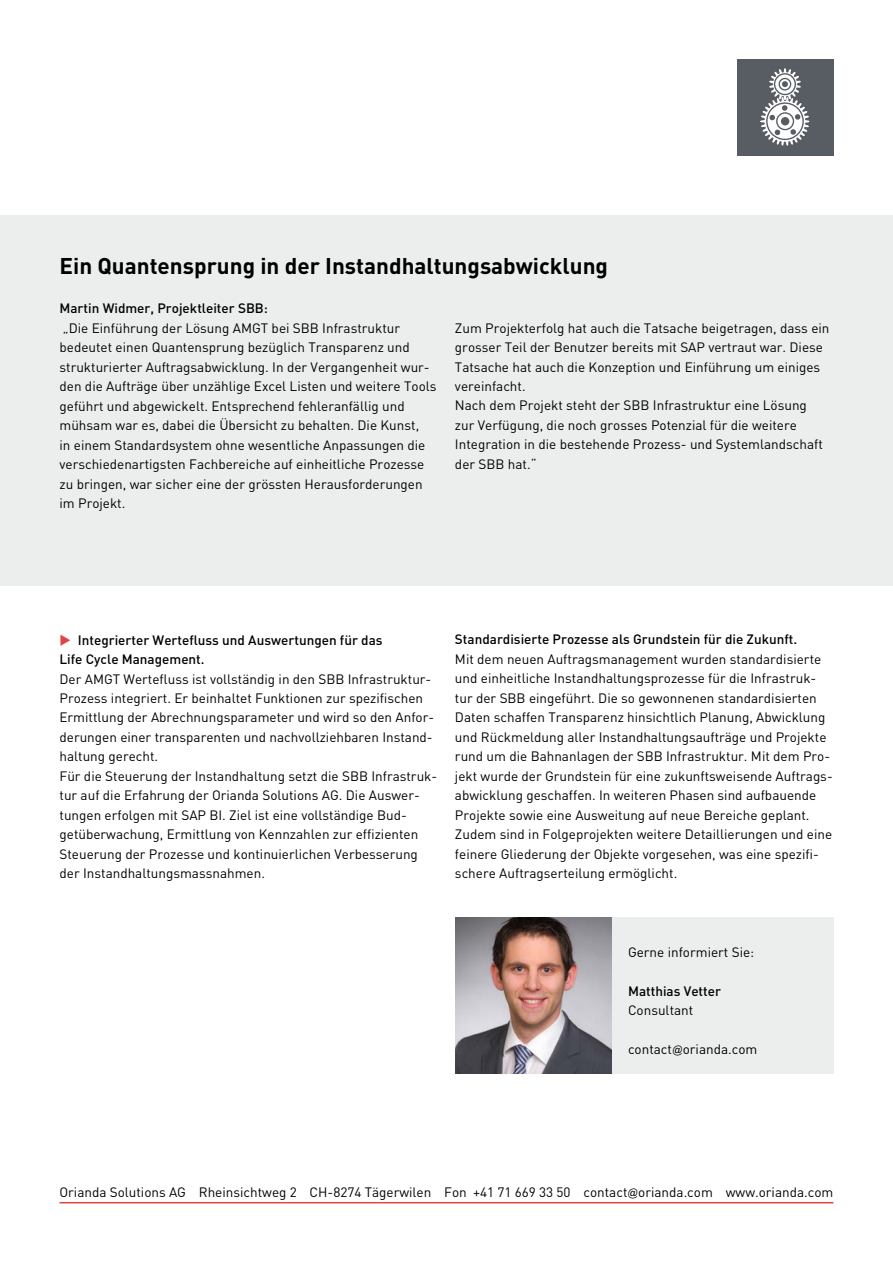
<style>
.page{position:relative;width:893px;height:1263px;background:#fff}
.page>*{position:absolute;margin:0;border:0;box-sizing:border-box;transform-origin:0 0}
.t1{font:22.5px "DIN Bold";color:#000}
.t2{font:13.5px/19.5px "DIN";color:#000}
.t3{font:13.5px/19.5px "DIN Medium";color:#000}
.s1{color:#df4443}
.s2{font-family:"Univers BQ";font-size:12px}
</style>
<div class="page">
<div style="left:0;top:216px;width:893px;height:370px;background:#eceded"></div>
<hr style="left:60px;top:1202px;width:773px;height:1px;background:#df4443">
<div style="left:737px;top:60px;width:96px;height:96px;background:#575d63"></div>
<svg style="left:760px;top:68px;width:49px;height:78px"></svg>
<div style="left:611px;top:918px;width:222px;height:156px;background:#eceded"></div>
<img style="left:455px;top:918px;width:156px;height:156px">
<h1 class="t1" style="left:60px;top:251px;width:550px">Ein Quantensprung in der Instandhaltungsabwicklung</h1>
<p class="t3" style="left:60px;top:298px;width:210px">Martin Widmer, Projektleiter SBB:</p>
<p class="t2" style="left:60px;top:318px;width:379px">„Die Einführung der Lösung AMGT bei SBB Infrastruktur bedeutet einen Quantensprung bezüglich Transparenz und strukturierter Auftragsabwicklung. In der Vergangenheit wur&shy;den die Aufträge über unzählige Excel Listen und weitere Tools geführt und abgewickelt. Entsprechend fehleranfällig und mühsam war es, dabei die Übersicht zu behalten. Die Kunst,<br>in einem Standardsystem ohne wesentliche Anpassungen die verschiedenartigsten Fachbereiche auf einheitliche Prozesse zu bringen, war sicher eine der grössten Herausforderungen im Projekt.</p>
<p class="t2" style="left:455px;top:318px;width:376px">Zum Projekterfolg hat auch die Tatsache beigetragen, dass ein grosser Teil der Benutzer bereits mit SAP vertraut war. Diese Tatsache hat auch die Konzeption und Einführung um einiges vereinfacht.<br>Nach dem Projekt steht der SBB Infrastruktur eine Lösung zur Verfügung, die noch grosses Potenzial für die weitere Integration in die bestehende Prozess- und Systemlandschaft der SBB hat.“</p>
<p class="t3" style="left:60px;top:629px;width:325px"><span class="s1">◆</span> Integrierter Wertefluss und Auswertungen für das<br>Life Cycle Management.</p>
<p class="t2" style="left:60px;top:669px;width:379px">Der AMGT Wertefluss ist vollständig in den SBB Infrastruktur-Prozess integriert. Er beinhaltet Funktionen zur spezifischen Ermittlung der Abrechnungsparameter und wird so den Anfor&shy;derungen einer transparenten und nachvollziehbaren Instand&shy;haltung gerecht.<br>Für die Steuerung der Instandhaltung setzt die SBB Infrastruk&shy;tur auf die Erfahrung der Orianda Solutions AG. Die Auswer&shy;tungen erfolgen mit SAP BI. Ziel ist eine vollständige Bud&shy;getüberwachung, Ermittlung von Kennzahlen zur effizienten Steuerung der Prozesse und kontinuierlichen Verbesserung der Instandhaltungsmassnahmen.</p>
<p class="t3" style="left:455px;top:629px;width:344px">Standardisierte Prozesse als Grundstein für die Zukunft.</p>
<p class="t2" style="left:455px;top:649px;width:379px">Mit dem neuen Auftragsmanagement wurden standardisierte und einheitliche Instandhaltungsprozesse für die Infrastruk&shy;tur der SBB eingeführt. Die so gewonnenen standardisierten Daten schaffen Transparenz hinsichtlich Planung, Abwicklung und Rückmeldung aller Instandhaltungsaufträge und Projekte rund um die Bahnanlagen der SBB Infrastruktur. Mit dem Pro&shy;jekt wurde der Grundstein für eine zukunftsweisende Auftrags&shy;abwicklung geschaffen. In weiteren Phasen sind aufbauende Projekte sowie eine Ausweitung auf neue Bereiche geplant.<br>Zudem sind in Folgeprojekten weitere Detaillierungen und eine feinere Gliederung der Objekte vorgesehen, was eine spezifi&shy;schere Auftragserteilung ermöglicht.</p>
<p class="t2" style="left:628px;top:942px;width:128px">Gerne informiert Sie:</p>
<p class="t3" style="left:628px;top:980px;width:95px">Matthias Vetter</p>
<p class="t2" style="left:628px;top:1000px;width:67px">Consultant</p>
<p class="t2" style="left:628px;top:1039px;width:131px">contact<span class="s2">@</span>orianda.com</p>
<p class="t2" style="left:60px;top:1182px;width:775px">Orianda Solutions AG Rheinsichtweg 2 CH-8274 Tägerwilen Fon +41 71 669 33 50 contact<span class="s2">@</span>orianda.com www.orianda.com</p>
</div>
